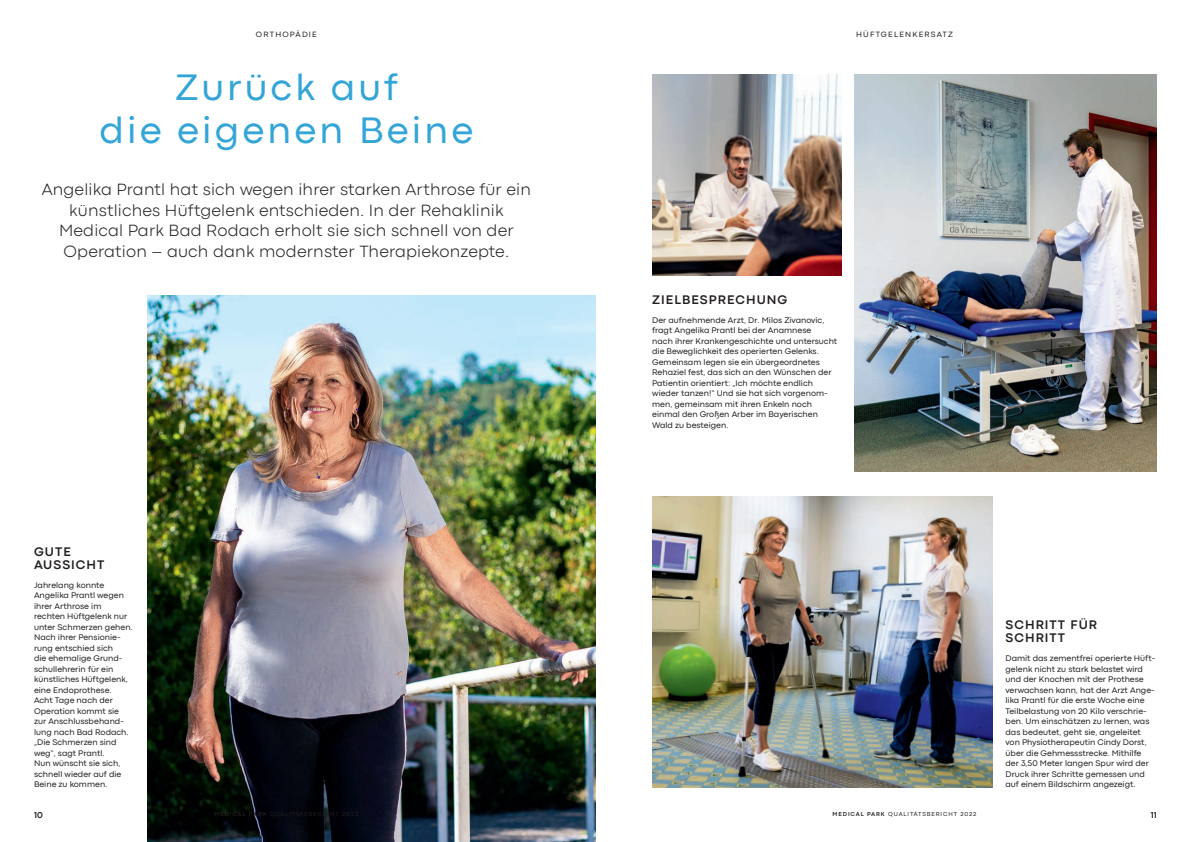
<style>
.page{position:relative;width:1191px;height:842px;background:#fff}
.page>*{position:absolute;margin:0;border:0;box-sizing:border-box;transform-origin:0 0}
.t1{font:38.5px/43px "Codec Pro";letter-spacing:.08em;color:#33a5d6;text-align:center}
.t2{font:300 17px/20.5px "Codec Pro";letter-spacing:.01em;color:#231f20;text-align:center}
.t3{font:700 13px/13px "Codec Pro";letter-spacing:.08em;color:#231f20}
.t4{font:700 9px "Codec Pro";color:#231f20}
.t5{font:8.5px/10.5px "Codec Pro";color:#231f20}
.t6{font:8px "Codec Pro";letter-spacing:.15em;color:#231f20}
.t7{font:6px "Codec Pro";letter-spacing:.15em;color:#231f20}
.s1{font-weight:700}
</style>
<div class="page">
<img style="left:148px;top:295px;width:447px;height:547px">
<img style="left:854px;top:74px;width:303px;height:398px">
<img style="left:652px;top:497px;width:341px;height:290px">
<img style="left:652px;top:74px;width:189px;height:202px">
<p class="t6" style="left:256px;top:29px;width:62px">ORTHOPÄDIE</p>
<p class="t6" style="left:856px;top:29px;width:99px">HÜFTGELENKERSATZ</p>
<h1 class="t1" style="left:100px;top:65px;width:375px">Zurück auf<br>die eigenen Beine</h1>
<h2 class="t2" style="left:42px;top:179px;width:491px">Angelika Prantl hat sich wegen ihrer starken Arthrose für ein künstliches Hüftgelenk entschieden. In der Rehaklinik Medical Park Bad Rodach erholt sie sich schnell von der Operation – auch dank modernster Therapiekonzepte.</h2>
<h3 class="t3" style="left:34px;top:545px;width:72px">GUTE<br>AUSSICHT</h3>
<p class="t5" style="left:34px;top:579px;width:100px">Jahrelang konnte<br>Angelika Prantl wegen ihrer Arthrose im rechten Hüftgelenk nur unter Schmerzen gehen.<br>Nach ihrer Pensionie&shy;rung entschied sich<br>die ehemalige Grund&shy;schullehrerin für ein künstliches Hüftgelenk, eine Endoprothese.<br>Acht Tage nach der<br>Operation kommt sie zur Anschlussbehand&shy;lung nach Bad Rodach. „Die Schmerzen sind weg“, sagt Prantl.<br>Nun wünscht sie sich, schnell wieder auf die<br>Beine zu kommen.</p>
<h3 class="t3" style="left:652px;top:293px;width:137px">ZIELBESPRECHUNG</h3>
<p class="t5" style="left:652px;top:314px;width:186px">Der aufnehmende Arzt, Dr. Milos Zivanovic, fragt Angelika Prantl bei der Anamnese<br>nach ihrer Krankengeschichte und untersucht die Beweglichkeit des operierten Gelenks.<br>Gemeinsam legen sie ein übergeordnetes Rehaziel fest, das sich an den Wünschen der Patientin orientiert: „Ich möchte endlich wieder tanzen!“ Und sie hat sich vorgenom&shy;men, gemeinsam mit ihren Enkeln noch einmal den Großen Arber im Bayerischen Wald zu besteigen.</p>
<h3 class="t3" style="left:1005px;top:618px;width:93px">SCHRITT FÜR<br>SCHRITT</h3>
<p class="t5" style="left:1005px;top:653px;width:151px">Damit das zementfrei operierte Hüft&shy;gelenk nicht zu stark belastet wird und der Knochen mit der Prothese verwachsen kann, hat der Arzt Ange&shy;lika Prantl für die erste Woche eine Teilbelastung von 20 Kilo verschrie&shy;ben. Um einschätzen zu lernen, was das bedeutet, geht sie, angeleitet von Physiotherapeutin Cindy Dorst, über die Gehmessstrecke. Mithilfe der 3,50 Meter langen Spur wird der Druck ihrer Schritte gemessen und auf einem Bildschirm angezeigt.</p>
<p class="t7" style="left:214px;top:811px;width:145px"><span class="s1">MEDICAL PARK</span> QUALITÄTSBERICHT 2022</p>
<p class="t7" style="left:832px;top:811px;width:145px"><span class="s1">MEDICAL PARK</span> QUALITÄTSBERICHT 2022</p>
<p class="t4" style="left:34px;top:810px;width:10px">10</p>
<p class="t4" style="left:1150px;top:810px;width:8px">11</p>
</div>
